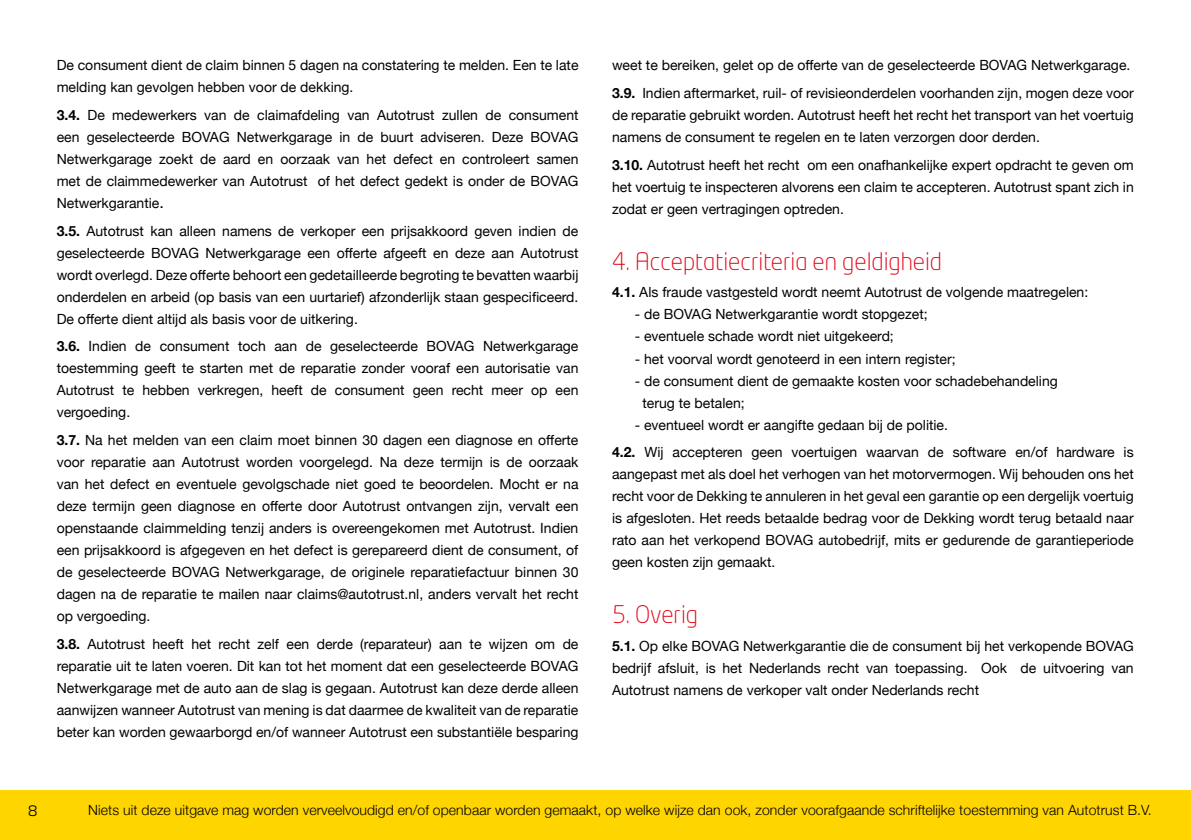
<style>
.page{position:relative;width:1191px;height:840px;background:#fff}
.page>*{position:absolute;margin:0;border:0;box-sizing:border-box;transform-origin:0 0}
.t1{font:300 24px "Neo Tech Std";color:#e30617}
.t2{font:16px "Titillium Text 14 L 250 wt";color:#000}
.t3{font:14px/22px "Helvetica Neue";color:#000;text-align:justify}
.t4{font:300 14px "Helvetica Neue";letter-spacing:.005em;color:#000}
.s1{font-weight:700}
.s2{font-size:16px}
</style>
<div class="page">
<div style="left:0;top:790px;width:1191px;height:49px;background:#ffd500"></div>
<p class="t3" style="left:57px;top:55px;width:523px">De consument dient de claim binnen 5 dagen na constatering te melden. Een te late melding kan gevolgen hebben voor de dekking.</p>
<p class="t3" style="left:57px;top:105px;width:523px"><span class="s1">3.4.</span> De medewerkers van de claimafdeling van Autotrust zullen de consument een geselecteerde BOVAG Netwerkgarage in de buurt adviseren. Deze BOVAG Netwerkgarage zoekt de aard en oorzaak van het defect en controleert samen met de claimmedewerker van Autotrust of het defect gedekt is onder de BOVAG Netwerkgarantie<span class="s2">.</span></p>
<p class="t3" style="left:57px;top:220px;width:523px"><span class="s1">3.5.</span> Autotrust kan alleen namens de verkoper een prijsakkoord geven indien de geselecteerde BOVAG Netwerkgarage een offerte afgeeft en deze aan Autotrust wordt overlegd. Deze offerte behoort een gedetailleerde begroting te bevatten waarbij onderdelen en arbeid (op basis van een uurtarief) afzonderlijk staan gespecificeerd.<br>De offerte dient altijd als basis voor de uitkering.</p>
<p class="t3" style="left:57px;top:336px;width:523px"><span class="s1">3.6.</span> Indien de consument toch aan de geselecteerde BOVAG Netwerkgarage toestemming geeft te starten met de reparatie zonder vooraf een autorisatie van Autotrust te hebben verkregen, heeft de consument geen recht meer op een vergoeding.</p>
<p class="t3" style="left:57px;top:429px;width:523px"><span class="s1">3.7.</span> Na het melden van een claim moet binnen 30 dagen een diagnose en offerte voor reparatie aan Autotrust worden voorgelegd. Na deze termijn is de oorzaak van het defect en eventuele gevolgschade niet goed te beoordelen. Mocht er na deze termijn geen diagnose en offerte door Autotrust ontvangen zijn, vervalt een openstaande claimmelding tenzij anders is overeengekomen met Autotrust. Indien een prijsakkoord is afgegeven en het defect is gerepareerd dient de consument, of de geselecteerde BOVAG Netwerkgarage, de originele reparatiefactuur binnen 30 dagen na de reparatie te mailen naar claims@autotrust.nl, anders vervalt het recht op vergoeding.</p>
<p class="t3" style="left:57px;top:633px;width:523px"><span class="s1">3.8.</span> Autotrust heeft het recht zelf een derde (reparateur) aan te wijzen om de reparatie uit te laten voeren. Dit kan tot het moment dat een geselecteerde BOVAG Netwerkgarage met de auto aan de slag is gegaan. Autotrust kan deze derde alleen aanwijzen wanneer Autotrust van mening is dat daarmee de kwaliteit van de reparatie beter kan worden gewaarborgd en/of wanneer Autotrust een substantiële besparing</p>
<p class="t3" style="left:612px;top:52px;width:523px;line-height:27.6px">weet te bereiken, gelet op de offerte van de geselecteerde BOVAG Netwerkgarage.<br><span class="s1">3.9.</span> Indien aftermarket, ruil- of revisieonderdelen voorhanden zijn, mogen deze voor</p>
<p class="t3" style="left:612px;top:105px;width:523px">de reparatie gebruikt worden. Autotrust heeft het recht het transport van het voertuig namens de consument te regelen en te laten verzorgen door derden.</p>
<p class="t3" style="left:612px;top:154px;width:523px"><span class="s1">3.10.</span> Autotrust heeft het recht om een onafhankelijke expert opdracht te geven om het voertuig te inspecteren alvorens een claim te accepteren. Autotrust spant zich in zodat er geen vertragingen optreden.</p>
<h1 class="t1" style="left:612px;top:246px;width:331px">4. Acceptatiecriteria en geldigheid</h1>
<p class="t3" style="left:612px;top:282px;width:478px"><span class="s1">4.1.</span> Als fraude vastgesteld wordt neemt Autotrust de volgende maatregelen:</p>
<p class="t3" style="left:634px;top:304px;width:294px">- de BOVAG Netwerkgarantie wordt stopgezet;</p>
<p class="t3" style="left:634px;top:326px;width:261px">- eventuele schade wordt niet uitgekeerd;</p>
<p class="t3" style="left:634px;top:348px;width:322px">- het voorval wordt genoteerd in een intern register;</p>
<p class="t3" style="left:642px;top:370px;width:417px;text-indent:-8px">- de consument dient de gemaakte kosten voor schadebehandeling terug te betalen;</p>
<p class="t3" style="left:612px;top:411px;width:523px;line-height:27.6px;text-indent:23px">- eventueel wordt er aangifte gedaan bij de politie.<br><span class="s1">4.2.</span> Wij accepteren geen voertuigen waarvan de software en/of hardware is</p>
<p class="t3" style="left:612px;top:464px;width:523px">aangepast met als doel het verhogen van het motorvermogen. Wij behouden ons het recht voor de Dekking te annuleren in het geval een garantie op een dergelijk voertuig is afgesloten. Het reeds betaalde bedrag voor de Dekking wordt terug betaald naar rato aan het verkopend BOVAG autobedrijf, mits er gedurende de garantieperiode geen kosten zijn gemaakt.</p>
<h1 class="t1" style="left:612px;top:599px;width:87px">5. Overig</h1>
<p class="t3" style="left:612px;top:635px;width:523px"><span class="s1">5.1.</span> Op elke BOVAG Netwerkgarantie die de consument bij het verkopende BOVAG bedrijf afsluit, is het Nederlands recht van toepassing. Ook de uitvoering van Autotrust namens de verkoper valt onder Nederlands recht</p>
<p class="t2" style="left:28px;top:800px;width:10px">8</p>
<p class="t4" style="left:88px;top:798px;width:1065px">Niets uit deze uitgave mag worden verveelvoudigd en/of openbaar worden gemaakt, op welke wijze dan ook, zonder voorafgaande schriftelijke toestemming van Autotrust B.V.</p>
</div>
